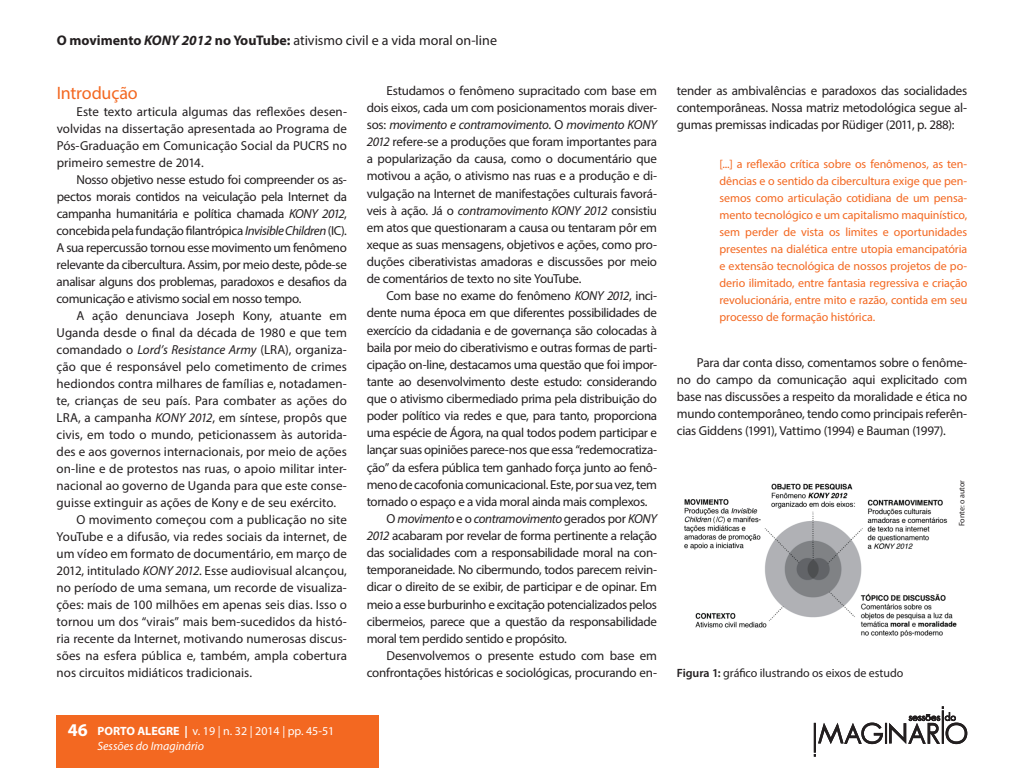
<style>
.page{position:relative;width:1024px;height:768px;background:#fff}
.page>*{position:absolute;margin:0;border:0;box-sizing:border-box;transform-origin:0 0}
.t1{font:18px "Myriad Pro";letter-spacing:-.01em;color:#f36821}
.t2{font:700 18px "Myriad Pro";color:#fff}
.t3{font:14px "Myriad Pro";color:#231f20}
.t4{font:13px/17px "Myriad Pro";letter-spacing:-.02em;color:#231f20;text-align:justify}
.t5{font:13px "Myriad Pro";color:#231f20}
.t6{font:13px "Myriad Pro";letter-spacing:.005em;color:#231f20}
.t7{font:italic 13px "Myriad Pro";letter-spacing:-.03em;color:#231f20}
.t8{font:12px/17px "Myriad Pro";letter-spacing:-.005em;color:#f36821;text-align:justify}
.t9{font:12px/15px "Myriad Pro";color:#fff}
.t10{font:12px "Myriad Pro";letter-spacing:-.01em;color:#231f20}
.t11{font:8px "Myriad Pro";color:#231f20}
.s1{font-weight:700}
.s2{font-weight:700;font-style:italic}
.s3{font-style:italic}
.s4{font-style:normal}
.s5{font-weight:600}
</style>
<div class="page">
<div style="left:57px;top:715px;width:322px;height:53px;background:#f36821"></div>
<svg style="left:814px;top:706px;width:154px;height:51px"></svg>
<img style="left:685px;top:483px;width:272px;height:154px">
<p class="t3" style="left:57px;top:32px;width:442px"><span class="s1">O movimento</span> <span class="s2">KONY 2012</span> <span class="s1">no YouTube:</span> ativismo civil e a vida moral on-line</p>
<h1 class="t1" style="left:57px;top:81px;width:83px">Introdução</h1>
<p class="t4" style="left:57px;top:102px;width:292px;text-indent:20px">Este texto articula algumas das reflexões desen&shy;volvidas na dissertação apresentada ao Programa de Pós-Graduação em Comunicação Social da PUCRS no primeiro semestre de 2014.</p>
<p class="t4" style="left:57px;top:171px;width:292px;text-indent:20px">Nosso objetivo nesse estudo foi compreender os as&shy;pectos morais contidos na veiculação pela Internet da campanha humanitária e política chamada <span class="s3">KONY 2012</span>, concebida pela fundação filantrópica <span class="s3">Invisible Children</span> (IC).<br>A sua repercussão tornou esse movimento um fenômeno relevante da cibercultura. Assim, por meio deste, pôde-se analisar alguns dos problemas, paradoxos e desafios da comunicação e ativismo social em nosso tempo.</p>
<p class="t5" style="left:76px;top:307px;width:272px">A ação denunciava Joseph Kony, atuante em</p>
<p class="t6" style="left:57px;top:324px;width:292px">Uganda desde o final da década de 1980 e que tem</p>
<p class="t5" style="left:57px;top:341px;width:292px">comandado o <span class="s3">Lord’s Resistance Army</span> (LRA), organiza-</p>
<p class="t6" style="left:57px;top:358px;width:292px">ção que é responsável pelo cometimento de crimes</p>
<p class="t5" style="left:57px;top:375px;width:292px">hediondos contra milhares de famílias e, notadamen-</p>
<p class="t5" style="left:57px;top:392px;width:292px">te, crianças de seu país. Para combater as ações do</p>
<p class="t5" style="left:57px;top:409px;width:292px">LRA, a campanha <span class="s3">KONY 2012</span>, em síntese, propôs que</p>
<p class="t6" style="left:57px;top:427px;width:292px">civis, em todo o mundo, peticionassem às autorida-</p>
<p class="t5" style="left:57px;top:444px;width:292px">des e aos governos internacionais, por meio de ações</p>
<p class="t5" style="left:57px;top:461px;width:292px">on-line e de protestos nas ruas, o apoio militar inter-</p>
<p class="t5" style="left:57px;top:478px;width:292px">nacional ao governo de Uganda para que este conse-</p>
<p class="t5" style="left:57px;top:495px;width:281px">guisse extinguir as ações de Kony e de seu exército.</p>
<p class="t5" style="left:76px;top:512px;width:272px">O movimento começou com a publicação no site</p>
<p class="t5" style="left:57px;top:529px;width:292px">YouTube e a difusão, via redes sociais da internet, de</p>
<p class="t6" style="left:57px;top:546px;width:292px">um vídeo em formato de documentário, em março de</p>
<p class="t5" style="left:57px;top:563px;width:292px">2012, intitulado <span class="s3">KONY 2012</span>. Esse audiovisual alcançou,</p>
<p class="t5" style="left:57px;top:580px;width:292px">no período de uma semana, um recorde de visualiza-</p>
<p class="t5" style="left:57px;top:597px;width:292px">ções: mais de 100 milhões em apenas seis dias. Isso o</p>
<p class="t5" style="left:57px;top:614px;width:292px">tornou um dos “virais” mais bem-sucedidos da histó-</p>
<p class="t5" style="left:57px;top:631px;width:292px">ria recente da Internet, motivando numerosas discus-</p>
<p class="t6" style="left:57px;top:648px;width:292px">sões na esfera pública e, também, ampla cobertura</p>
<p class="t5" style="left:57px;top:665px;width:197px">nos circuitos midiáticos tradicionais.</p>
<h1 class="t2" style="left:68px;top:718px;width:21px">46</h1>
<p class="t9" style="left:97px;top:724px;width:238px"><span class="s1">PORTO ALEGRE |</span> v. 19 | n. 32 | 2014 | pp. 45-51<br><span class="s3">Sessões do Imaginário</span></p>
<p class="t4" style="left:367px;top:82px;width:292px;text-indent:20px">Estudamos o fenômeno supracitado com base em dois eixos, cada um com posicionamentos morais diver&shy;sos: <span class="s3">movimento e contramovimento</span>. O <span class="s3">movimento KONY 2012</span> refere-se a produções que foram importantes para a popularização da causa, como o documentário que motivou a ação, o ativismo nas ruas e a produção e di&shy;vulgação na Internet de manifestações culturais favorá&shy;veis à ação. Já o <span class="s3">contramovimento KONY 2012</span> consistiu em atos que questionaram a causa ou tentaram pôr em xeque as suas mensagens, objetivos e ações, como pro&shy;duções ciberativistas amadoras e discussões por meio de comentários de texto no site YouTube.</p>
<p class="t4" style="left:387px;top:287px;width:272px">Com base no exame do fenômeno <span class="s3">KONY 2012</span>, inci-</p>
<p class="t4" style="left:367px;top:304px;width:292px">dente numa época em que diferentes possibilidades de</p>
<p class="t4" style="left:367px;top:322px;width:292px">exercício da cidadania e de governança são colocadas à</p>
<p class="t4" style="left:367px;top:339px;width:292px">baila por meio do ciberativismo e outras formas de parti-</p>
<p class="t4" style="left:367px;top:356px;width:292px">cipação on-line, destacamos uma questão que foi impor-</p>
<p class="t4" style="left:367px;top:373px;width:292px">tante ao desenvolvimento deste estudo: considerando</p>
<p class="t4" style="left:367px;top:390px;width:292px">que o ativismo cibermediado prima pela distribuição do</p>
<p class="t4" style="left:367px;top:407px;width:292px">poder político via redes e que, para tanto, proporciona</p>
<p class="t4" style="left:367px;top:424px;width:292px">uma espécie de Ágora, na qual todos podem participar e</p>
<p class="t4" style="left:367px;top:441px;width:292px">lançar suas opiniões parece-nos que essa “redemocratiza-</p>
<p class="t4" style="left:367px;top:458px;width:292px">ção” da esfera pública tem ganhado força junto ao fenô-</p>
<p class="t4" style="left:367px;top:476px;width:292px">meno de cacofonia comunicacional. Este, por sua vez, tem</p>
<p class="t4" style="left:367px;top:493px;width:282px">tornado o espaço e a vida moral ainda mais complexos.</p>
<p class="t7" style="left:387px;top:511px;width:272px"><span class="s4">O</span> movimento <span class="s4">e o</span> contramovimento <span class="s4">gerados por</span> KONY</p>
<p class="t4" style="left:367px;top:527px;width:292px"><span class="s3">2012</span> acabaram por revelar de forma pertinente a relação</p>
<p class="t4" style="left:367px;top:544px;width:292px">das socialidades com a responsabilidade moral na con-</p>
<p class="t4" style="left:367px;top:561px;width:292px">temporaneidade. No cibermundo, todos parecem reivin-</p>
<p class="t4" style="left:367px;top:578px;width:292px">dicar o direito de se exibir, de participar e de opinar. Em</p>
<p class="t4" style="left:367px;top:595px;width:292px">meio a esse burburinho e excitação potencializados pelos</p>
<p class="t4" style="left:367px;top:613px;width:292px">cibermeios, parece que a questão da responsabilidade</p>
<p class="t4" style="left:367px;top:630px;width:202px">moral tem perdido sentido e propósito.</p>
<p class="t4" style="left:387px;top:647px;width:272px">Desenvolvemos o presente estudo com base em</p>
<p class="t4" style="left:367px;top:664px;width:292px">confrontações históricas e sociológicas, procurando en-</p>
<p class="t4" style="left:677px;top:82px;width:292px">tender as ambivalências e paradoxos das socialidades contemporâneas. Nossa matriz metodológica segue al&shy;gumas premissas indicadas por Rüdiger (2011, p. 288):</p>
<p class="t8" style="left:720px;top:156px;width:249px">[...] a reflexão crítica sobre os fenômenos, as ten&shy;dências e o sentido da cibercultura exige que pen&shy;semos como articulação cotidiana de um pensa&shy;mento tecnológico e um capitalismo maquinístico, sem perder de vista os limites e oportunidades presentes na dialética entre utopia emancipatória e extensão tecnológica de nossos projetos de po&shy;derio ilimitado, entre fantasia regressiva e criação revolucionária, entre mito e razão, contida em seu processo de formação histórica.</p>
<p class="t4" style="left:677px;top:354px;width:292px;text-indent:20px">Para dar conta disso, comentamos sobre o fenôme&shy;no do campo da comunicação aqui explicitado com base nas discussões a respeito da moralidade e ética no mundo contemporâneo, tendo como principais referên&shy;cias Giddens (1991), Vattimo (1994) e Bauman (1997).</p>
<p class="t11" style="left:957px;top:526px;width:48px;rotate:-90deg">Fonte: o autor</p>
<p class="t10" style="left:677px;top:665px;width:228px"><span class="s5">Figura 1:</span> gráfico ilustrando os eixos de estudo</p>
</div>
